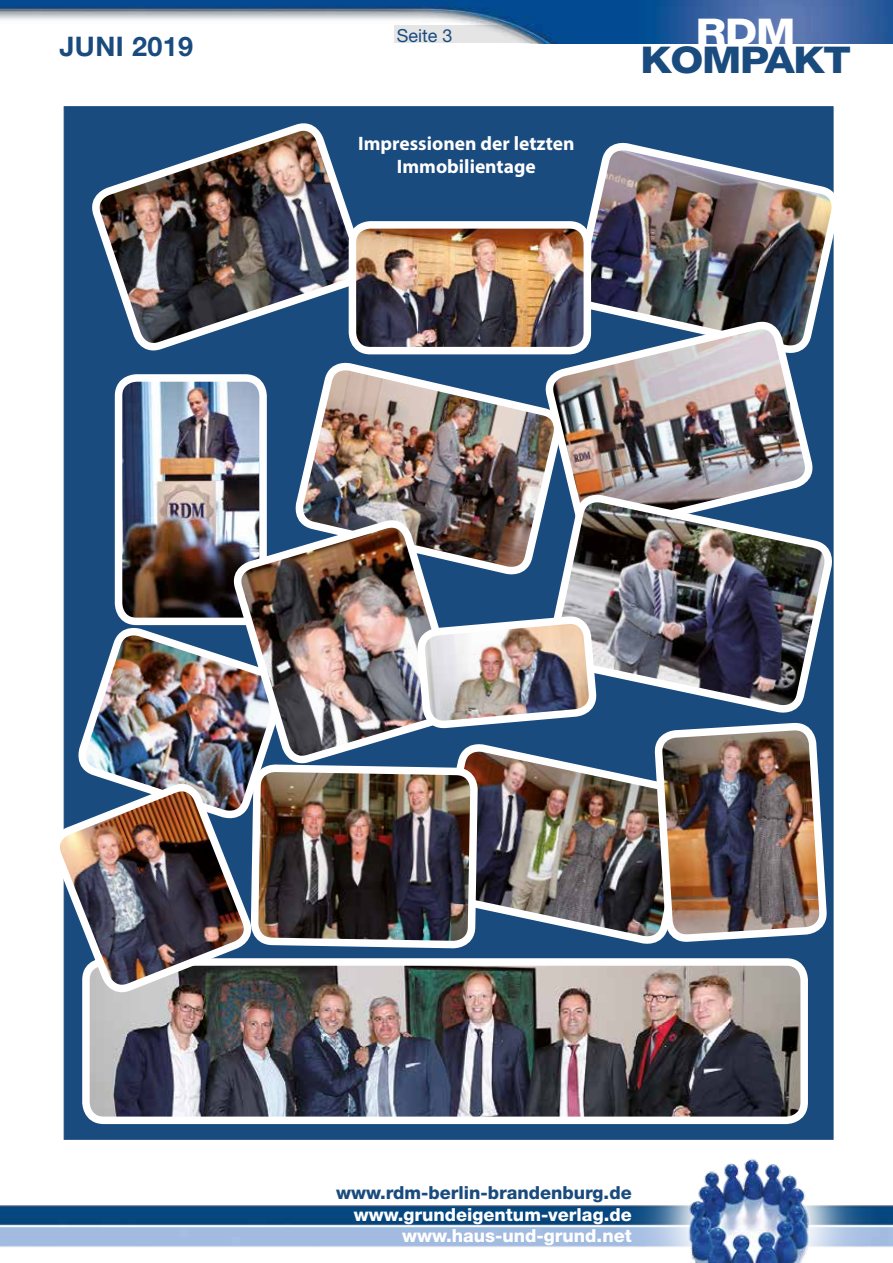
<style>
.page{position:relative;width:893px;height:1263px;background:#fff}
.page>*{position:absolute;margin:0;border:0;box-sizing:border-box;transform-origin:0 0}
.t1{font:800 36.9px "Helvetica Neue LT";letter-spacing:-.03em;color:#1a4b7e;scale:1.15 1}
.t2{font:800 36.9px "Helvetica Neue LT";color:#fff;scale:1.15 1}
.t3{font:700 27px "Helvetica Neue LT";letter-spacing:.015em;color:#1a4b7e}
.t4{font:700 19.5px/23.4px "Myriad Pro";color:#fff;text-align:center}
.t5{font:800 18px/21.6px "Helvetica Neue LT";color:#fff;text-align:right}
.t6{font:800 18px "Helvetica Neue LT";color:#1a4b7e}
.t7{font:18px "Helvetica Neue LT";color:#1a4b7e}
</style>
<div class="page">
<img style="left:0;top:1167px;width:893px;height:96px">
<img style="left:0;top:0;width:893px;height:43px">
<div style="left:64px;top:106px;width:769px;height:1034px;background:#1a4b7e;border:1px solid #1a4b7e"></div>
<img style="left:587px;top:138px;width:247px;height:220px">
<img style="left:92px;top:141px;width:155px;height:210px">
<img style="left:481px;top:230px;width:101px;height:115px">
<div style="left:349px;top:221px;width:242px;height:133px;border:8px solid #fff;border-radius:18px"></div>
<img style="left:481px;top:386px;width:65px;height:189px">
<img style="left:78px;top:625px;width:155px;height:157px">
<img style="left:124px;top:383px;width:123px;height:233px">
<div style="left:115px;top:374px;width:152px;height:251px;border:8px solid #fff;border-radius:18px"></div>
<img style="left:546px;top:276px;width:266px;height:214px">
<img style="left:233px;top:485px;width:14px;height:297px">
<img style="left:91px;top:967px;width:567px;height:148px">
<div style="left:82px;top:958px;width:726px;height:166px;border:8px solid #fff;border-radius:18px"></div>
<img style="left:544px;top:490px;width:290px;height:228px">
<img style="left:481px;top:619px;width:113px;height:106px">
<img style="left:60px;top:782px;width:193px;height:234px">
<img style="left:481px;top:740px;width:177px;height:204px">
<img style="left:658px;top:726px;width:166px;height:441px">
<img style="left:247px;top:0;width:234px;height:952px">
<h2 class="t3" style="left:60px;top:29px;width:135px">JUNI 2019</h2>
<p class="t7" style="left:397px;top:25px;width:57px">Seite 3</p>
<h1 class="t2" style="left:696px;top:10px;width:88px">RDM</h1>
<h1 class="t1" style="left:640px;top:37px;width:185px">KOMPAKT</h1>
<p class="t4" style="left:358px;top:131px;width:218px">Impressionen der letzten<br>Immobilientage</p>
<p class="t6" style="left:336px;top:1182px;width:297px">www.rdm-berlin-brandenburg.de</p>
<p class="t5" style="left:354px;top:1203px;width:279px">www.grundeigentum-verlag.de www.haus-und-grund.net</p>
</div>
